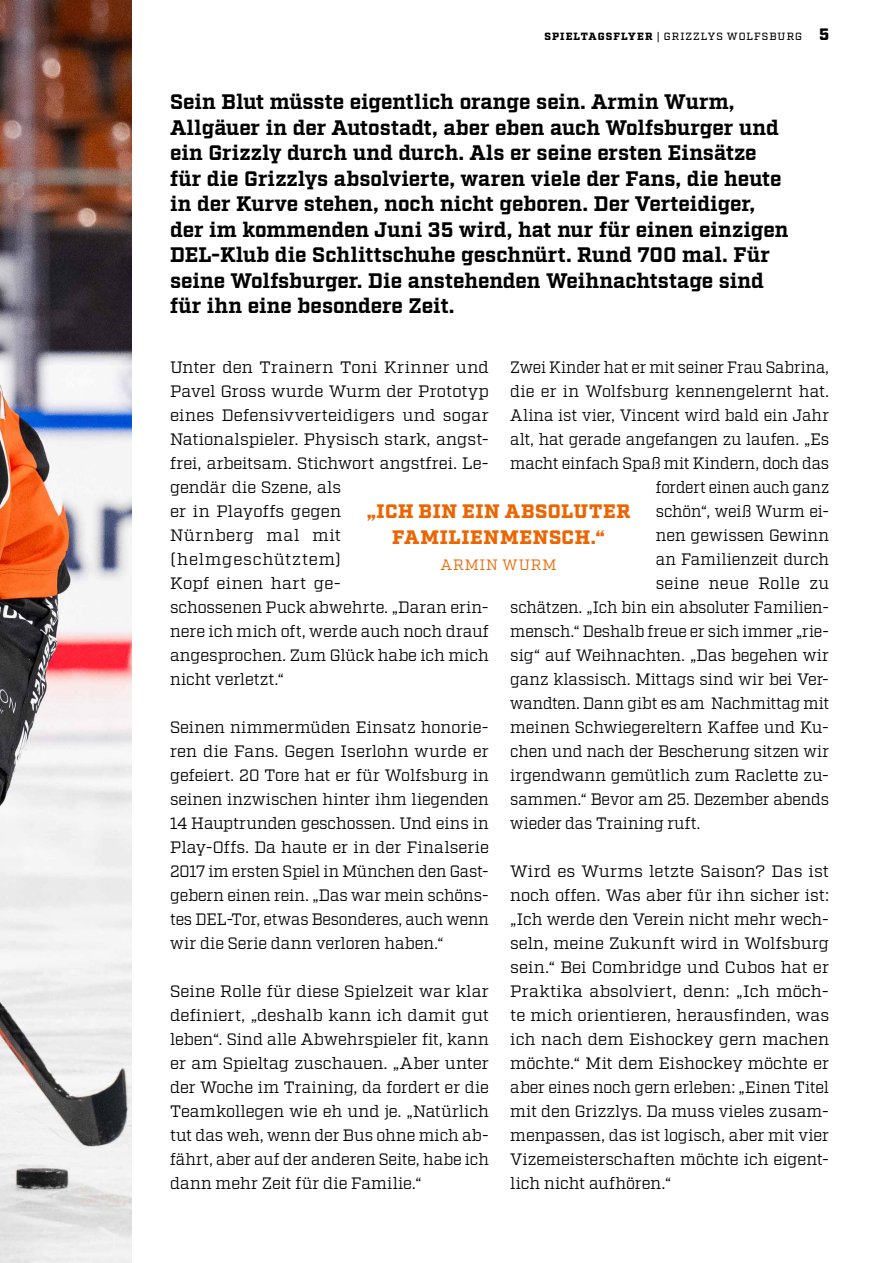
<style>
.page{position:relative;width:893px;height:1263px;background:#fff}
.page>*{position:absolute;margin:0;border:0;box-sizing:border-box;transform-origin:0 0}
.einleitung{font:700 21px/25.5px "Factoria";letter-spacing:-.01em;color:#000}
.zitat{font:900 19.5px/26px "Factoria";letter-spacing:.03em;color:#ec6502;text-align:center}
.text{font:16.5px/24px "Factoria";letter-spacing:-.005em;color:#000;text-align:justify}
.text-2{font:16.5px "Factoria";letter-spacing:-.005em;color:#000;scale:.96 1}
.text-3{font:16.5px "Factoria";letter-spacing:-.005em;color:#000;scale:.94 1}
.text-4{font:16.5px "Factoria";letter-spacing:.015em;color:#000}
.zitat_name{font:15px "Factoria";letter-spacing:.06em;color:#ec6502}
.t1{font:500 10.5px "Factoria";letter-spacing:.095em;color:#000}
.s1{font-weight:900}
.s2{font-weight:900;font-size:16.5px}
</style>
<div class="page">
<img style="left:0;top:0;width:132px;height:1263px">
<p class="t1" style="left:544px;top:30px;width:286px"><span class="s1">SPIELTAGSFLYER</span> | GRIZZLYS WOLFSBURG <span class="s2">5</span></p>
<p class="einleitung" style="left:170px;top:90px;width:620px">Sein Blut müsste eigentlich orange sein. Armin Wurm, Allgäuer in der Autostadt, aber eben auch Wolfsburger und ein Grizzly durch und durch. Als er seine ersten Einsätze für die Grizzlys absolvierte, waren viele der Fans, die heute in der Kurve stehen, noch nicht geboren. Der Verteidiger, der im kommenden Juni 35 wird, hat nur für einen einzigen DEL-Klub die Schlittschuhe geschnürt. Rund 700 mal. Für seine Wolfsburger. Die anstehenden Weihnachtstage sind für ihn eine besondere Zeit.</p>
<p class="text" style="left:170px;top:356px;width:320px;text-align:left">Unter den Trainern Toni Krinner und<br>Pavel Gross wurde Wurm der Prototyp eines Defensivverteidigers und sogar<br>Nationalspieler. Physisch stark, angst&shy;frei, arbeitsam. Stichwort angstfrei. Le&shy;gendär die Szene, als<br>er in Playoffs gegen<br>Nürnberg mal mit (helmgeschütztem)<br>Kopf einen hart ge-<br>schossenen Puck abwehrte. „Daran erin&shy;nere ich mich oft, werde auch noch drauf angesprochen. Zum Glück habe ich mich nicht verletzt.“</p>
<p class="text" style="left:170px;top:716px;width:320px">Seinen nimmermüden Einsatz honorie&shy;ren die Fans. Gegen Iserlohn wurde er gefeiert. 20 Tore hat er für Wolfsburg in seinen inzwischen hinter ihm liegenden 14 Hauptrunden geschossen. Und eins in Play-Offs. Da haute er in der Finalserie 2017 im ersten Spiel in München den Gast&shy;gebern einen rein. „Das war mein schöns&shy;tes DEL-Tor, etwas Besonderes, auch wenn wir die Serie dann verloren haben.“</p>
<p class="text" style="left:170px;top:980px;width:320px">Seine Rolle für diese Spielzeit war klar definiert, „deshalb kann ich damit gut leben“. Sind alle Abwehrspieler fit, kann er am Spieltag zuschauen. „Aber unter der Woche im Training, da fordert er die Teamkollegen wie eh und je. „Natürlich tut das weh, wenn der Bus ohne mich ab&shy;fährt, aber auf der anderen Seite, habe ich dann mehr Zeit für die Familie.“</p>
<p class="text-2" style="left:510px;top:358px;width:334px">Zwei Kinder hat er mit seiner Frau Sabrina,</p>
<p class="text" style="left:510px;top:380px;width:320px">die er in Wolfsburg kennengelernt hat.</p>
<p class="text" style="left:510px;top:404px;width:320px">Alina ist vier, Vincent wird bald ein Jahr</p>
<p class="text" style="left:510px;top:428px;width:320px">alt, hat gerade angefangen zu laufen. „Es</p>
<p class="text" style="left:510px;top:452px;width:320px">macht einfach Spaß mit Kindern, doch das</p>
<p class="text-3" style="left:656px;top:478px;width:186px">fordert einen auch ganz</p>
<p class="text" style="left:656px;top:500px;width:175px">schön“, weiß Wurm ei-</p>
<p class="text" style="left:656px;top:524px;width:175px">nen gewissen Gewinn</p>
<p class="text" style="left:656px;top:548px;width:175px">an Familienzeit durch</p>
<p class="text-4" style="left:656px;top:574px;width:175px">seine neue Rolle zu</p>
<p class="text" style="left:510px;top:596px;width:320px">schätzen. „Ich bin ein absoluter Familien-</p>
<p class="text-2" style="left:510px;top:622px;width:334px">mensch.“ Deshalb freue er sich immer „rie-</p>
<p class="text" style="left:510px;top:644px;width:320px">sig“ auf Weihnachten. „Das begehen wir</p>
<p class="text" style="left:510px;top:668px;width:320px">ganz klassisch. Mittags sind wir bei Ver-</p>
<p class="text-2" style="left:510px;top:694px;width:334px">wandten. Dann gibt es am Nachmittag mit</p>
<p class="text" style="left:510px;top:716px;width:320px">meinen Schwiegereltern Kaffee und Ku-</p>
<p class="text" style="left:510px;top:740px;width:320px">chen und nach der Bescherung sitzen wir</p>
<p class="text" style="left:510px;top:764px;width:320px">irgendwann gemütlich zum Raclette zu-</p>
<p class="text" style="left:510px;top:788px;width:320px">sammen.“ Bevor am 25. -Dezember abends</p>
<p class="text" style="left:510px;top:812px;width:192px">wieder das Training ruft.</p>
<p class="text" style="left:510px;top:860px;width:320px">Wird es Wurms letzte Saison? Das ist noch offen. Was aber für ihn sicher ist: „Ich werde den Verein nicht mehr wech&shy;seln, meine Zukunft wird in Wolfsburg sein.“ Bei Combridge und Cubos hat er Praktika absolviert, denn: „Ich möch&shy;te mich orientieren, herausfinden, was ich nach dem Eishockey gern machen möchte.“ Mit dem Eishockey möchte er aber eines noch gern erleben: „Einen Titel mit den Grizzlys. Da muss vieles zusam&shy;menpassen, das ist logisch, aber mit vier Vizemeisterschaften möchte ich eigent&shy;lich nicht aufhören.“</p>
<p class="zitat" style="left:367px;top:499px;width:265px">„ICH BIN EIN ABSOLUTER<br>FAMILIENMENSCH.“</p>
<p class="zitat_name" style="left:440px;top:556px;width:118px">ARMIN WURM</p>
</div>
